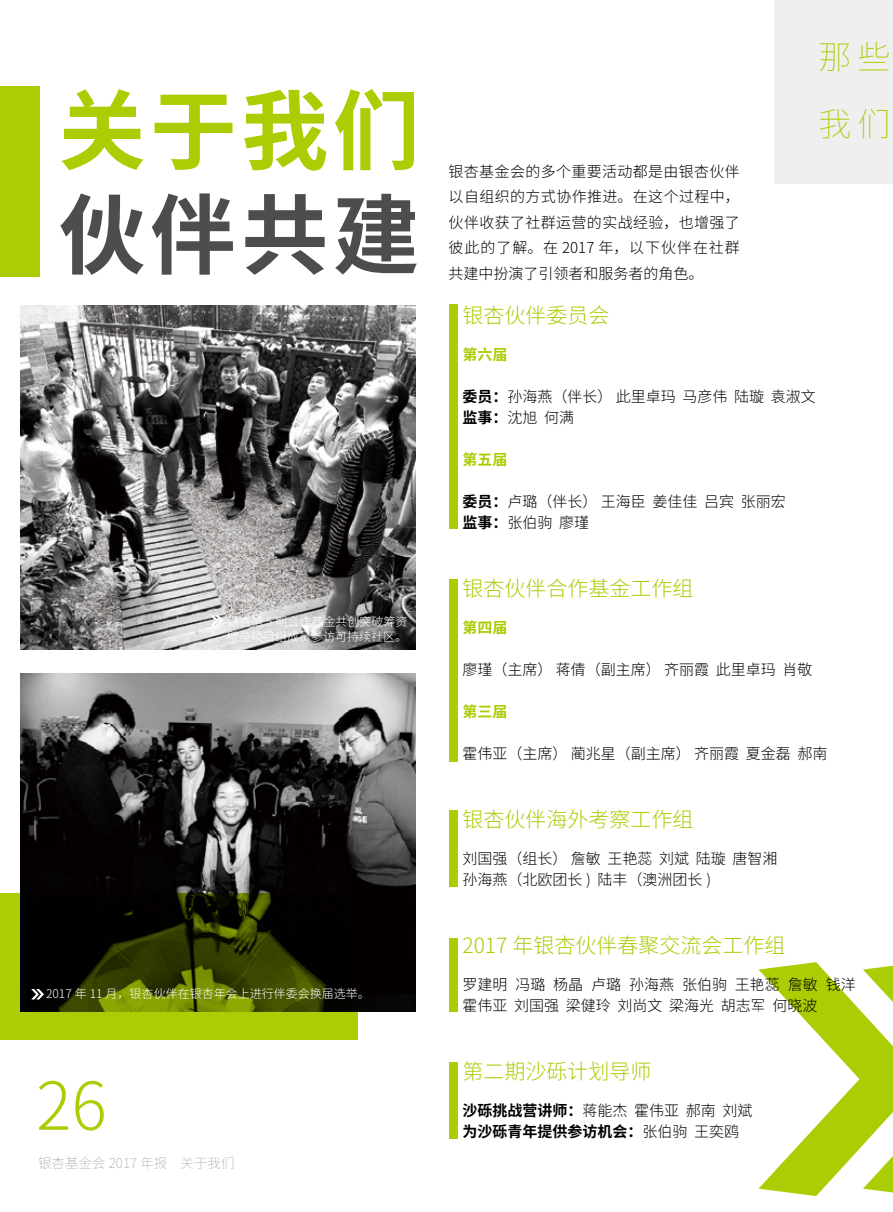
<style>
.page{position:relative;width:893px;height:1212px;background:#fff}
.page>*{position:absolute;margin:0;border:0;box-sizing:border-box;transform-origin:0 0}
.t1{font:700 87px "Source Han Sans CN";color:#abcd03}
.t2{font:700 87px "Source Han Sans CN";color:#4d4d4d}
.t3{font:300 66px "Source Han Sans CN";color:#aacd06}
.t4{font:200 33px/67.5px "Source Han Sans CN";color:#abcc03}
.t5{font:300 21px "Source Han Sans CN";color:#aacd06}
.t6{font:300 15px/21px "Source Han Sans CN";color:#000}
.t7{font:700 15px/21px "Source Han Sans CN";color:#000}
.t8{font:700 15px "Source Han Sans CN";color:#abcd03}
.t9{font:700 15px "Source Han Sans CN";color:#abcc03}
.t10{font:200 13.5px "Source Han Sans CN";color:#9ea1a1}
.t11{font:300 12px/15px "Source Han Sans CN";color:#fff}
.s1{font-weight:700}
.s2{font-weight:300}
</style>
<div class="page">
<div style="left:774px;top:0;width:119px;height:183px;background:#ececec"></div>
<div style="left:0;top:86px;width:40px;height:191px;background:#abcd03"></div>
<div style="left:449px;top:304px;width:8px;height:225px;background:#abcd03"></div>
<div style="left:449px;top:579px;width:8px;height:183px;background:#abcd03"></div>
<div style="left:449px;top:810px;width:8px;height:76px;background:#abcd03"></div>
<div style="left:449px;top:938px;width:8px;height:73px;background:#abcd03"></div>
<div style="left:449px;top:1062px;width:8px;height:77px;background:#abcd03"></div>
<img style="left:20px;top:305px;width:395px;height:344px">
<img style="left:20px;top:673px;width:395px;height:338px">
<svg style="left:0;top:893px;width:357px;height:146px;background:#414d00"></svg>
<svg style="left:31px;top:989px;width:13px;height:11px"></svg>
<svg style="left:210px;top:615px;width:13px;height:11px"></svg>
<svg style="left:758px;top:962px;width:135px;height:234px"></svg>
<h1 class="t1" style="left:59px;top:82px;width:363px">关于我们</h1>
<h1 class="t2" style="left:59px;top:186px;width:363px">伙伴共建</h1>
<p class="t11" style="left:227px;top:614px;width:182px">银杏第 5 期合作基金共创突破筹资壁垒项目组成员参访可持续社区。</p>
<p class="t11" style="left:46px;top:987px;width:325px">2017 年 11 月，银杏伙伴在银杏年会上进行伴委会换届选举。</p>
<h2 class="t3" style="left:36px;top:1068px;width:72px">26</h2>
<p class="t10" style="left:38px;top:1155px;width:198px">银杏基金会 2017 年报 关于我们</p>
<p class="t6" style="left:449px;top:159px;width:293px;line-height:25.5px;text-align:justify">银杏基金会的多个重要活动都是由银杏伙伴以自组织的方式协作推进。在这个过程中，伙伴收获了社群运营的实战经验，也增强了彼此的了解。在 2017 年，以下伙伴在社群共建中扮演了引领者和服务者的角色。</p>
<h3 class="t4" style="left:819px;top:24px;width:73px">那些我们</h3>
<h3 class="t5" style="left:462px;top:303px;width:148px">银杏伙伴委员会</h3>
<p class="t8" style="left:462px;top:346px;width:46px">第六届</p>
<p class="t6" style="left:462px;top:386px;width:355px"><span class="s1">委员：</span>孙海燕（伴长） 此里卓玛 马彦伟 陆璇 袁淑文<span class="s1">监事：</span>沈旭 何满</p>
<p class="t8" style="left:462px;top:451px;width:46px">第五届</p>
<p class="t6" style="left:462px;top:491px;width:325px"><span class="s1">委员：</span>卢璐（伴长） 王海臣 姜佳佳 吕宾 张丽宏<span class="s1">监事：</span>张伯驹 廖瑾</p>
<h3 class="t5" style="left:462px;top:576px;width:232px">银杏伙伴合作基金工作组</h3>
<p class="t9" style="left:462px;top:619px;width:46px">第四届</p>
<p class="t6" style="left:462px;top:659px;width:351px">廖瑾（主席） 蒋倩（副主席） 齐丽霞 此里卓玛 肖敬</p>
<p class="t8" style="left:462px;top:703px;width:46px">第三届</p>
<p class="t6" style="left:462px;top:743px;width:366px">霍伟亚（主席） 蔺兆星（副主席） 齐丽霞 夏金磊 郝南</p>
<h3 class="t5" style="left:462px;top:807px;width:232px">银杏伙伴海外考察工作组</h3>
<p class="t6" style="left:462px;top:848px;width:316px">刘国强（组长） 詹敏 王艳蕊 刘斌 陆璇 唐智湘孙海燕（北欧团长 ) 陆丰（澳洲团长 )</p>
<h3 class="t5" style="left:462px;top:933px;width:325px">2017 年银杏伙伴春聚交流会工作组</h3>
<p class="t6" style="left:462px;top:974px;width:395px">罗建明 冯璐 杨晶 卢璐 孙海燕 张伯驹 王艳蕊 詹敏 钱洋霍伟亚 刘国强 梁健玲 刘尚文 梁海光 胡志军 何晓波</p>
<h3 class="t5" style="left:462px;top:1059px;width:190px">第二期沙砾计划导师</h3>
<p class="t7" style="left:462px;top:1100px;width:291px">沙砾挑战营讲师：<span class="s2">蒋能杰 霍伟亚 郝南 刘斌</span>为沙砾青年提供参访机会：<span class="s2">张伯驹 王奕鸥</span></p>
</div>
